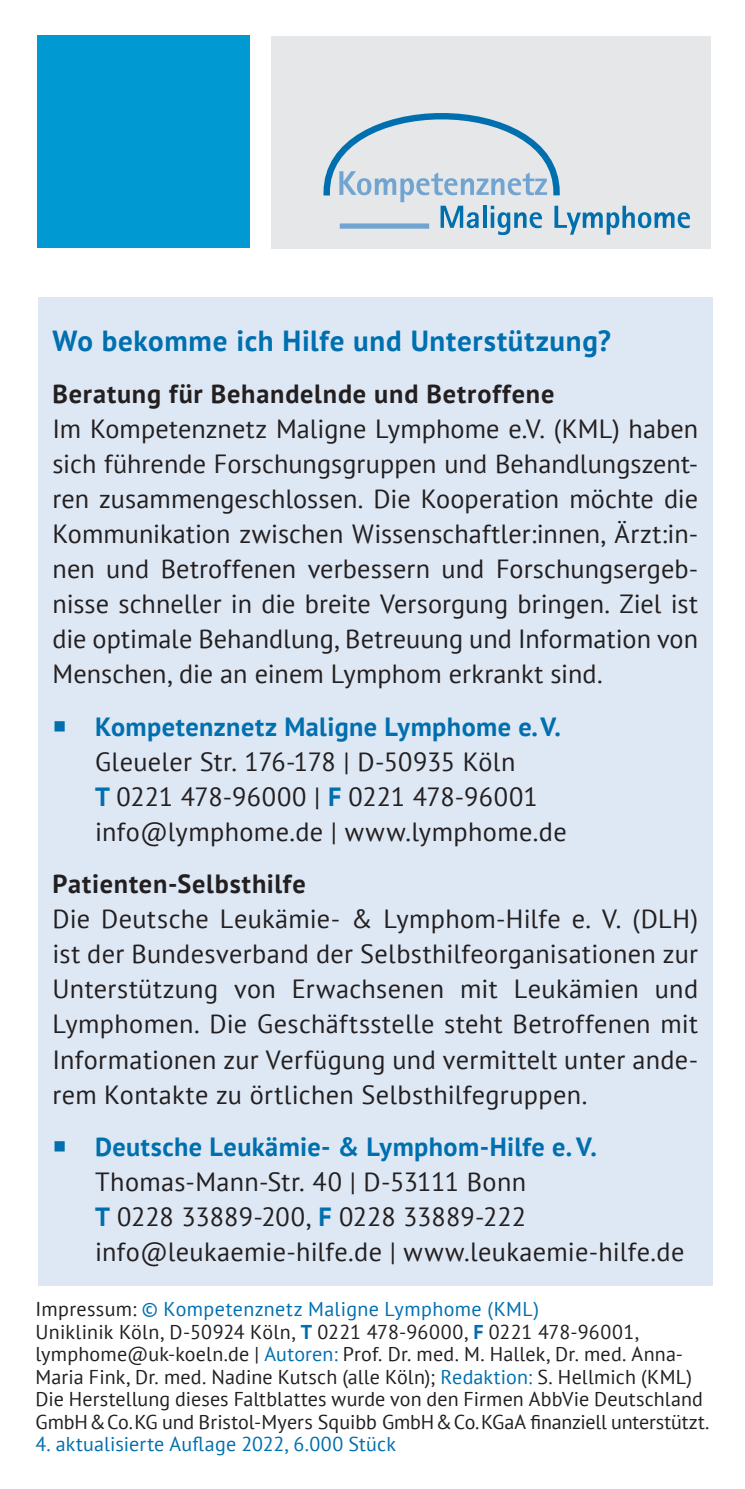
<style>
.page{position:relative;width:745px;height:1489px;background:#fff}
.page>*{position:absolute;margin:0;border:0;box-sizing:border-box;transform-origin:0 0}
.Überschriften_HIV-Fl{font:700 29px "PT Sans";letter-spacing:.025em;color:#006faf}
.Body_HIV-Flyer{font:26.25px/35px "PT Sans";letter-spacing:.01em;color:#231f20;text-align:justify}
.Aufzählung_HIV{font:26.25px/35px "PT Sans";letter-spacing:.01em;color:#231f20}
.Aufzählung_HIV-2{font:700 26.25px "PT Sans";letter-spacing:.015em;color:#006faf}
.Body_HIV-Flyer-2{font:700 26.25px "PT Sans";letter-spacing:.03em;color:#231f20}
.Body_HIV-Flyer-3{font:20px/22.5px "PT Sans";letter-spacing:.005em;color:#231f20}
.Body_HIV-Flyer-4{font:20px "PT Sans";letter-spacing:.015em;color:#006faf}
.s1{font-weight:700;color:#006faf}
.s2{color:#231f20}
.s3{color:#006faf}
</style>
<div class="page">
<div style="left:38px;top:298px;width:673px;height:987px;background:#dee8f4"></div>
<div style="left:37px;top:35px;width:213px;height:213px;background:#0099d1"></div>
<div style="left:271px;top:36px;width:439px;height:213px;background:#e6e7e9"></div>
<svg style="left:323px;top:113px;width:366px;height:122px"></svg>
<p class="Überschriften_HIV-Fl" style="left:52px;top:321px;width:559px">Wo bekomme ich Hilfe und Unterstützung?</p>
<p class="Body_HIV-Flyer-2" style="left:52px;top:376px;width:503px">Beratung für Behandelnde und Betroffene</p>
<p class="Body_HIV-Flyer" style="left:52px;top:411px;width:646px">Im Kompetenznetz Maligne Lymphome e.V. (KML) haben sich führende Forschungsgruppen und Behandlungszent&shy;ren zusammengeschlossen. Die Kooperation möchte die Kommunikation zwischen Wissenschaftler:innen, Ärzt:in&shy;nen und Betroffenen verbessern und Forschungsergeb&shy;nisse schneller in die breite Versorgung bringen. Ziel ist die optimale Behandlung, Betreuung und Information von Menschen, die an einem Lymphom erkrankt sind.</p>
<p class="Aufzählung_HIV-2" style="left:52px;top:709px;width:509px">○ Kompetenznetz Maligne Lymphome e.V.</p>
<p class="Aufzählung_HIV" style="left:95px;top:743px;width:444px">Gleueler Str. 176-178 | D-50935 Köln<br><span class="s1">T</span> 0221 478-96000 | <span class="s1">F</span> 0221 478-96001</p>
<p class="Aufzählung_HIV" style="left:95px;top:813px;width:473px">info@lymphome.de | www.lymphome.de</p>
<p class="Body_HIV-Flyer-2" style="left:52px;top:866px;width:254px">Patienten-Selbsthilfe</p>
<p class="Body_HIV-Flyer" style="left:52px;top:901px;width:646px">Die Deutsche Leukämie- &amp; Lymphom-Hilfe e. V. (DLH) ist der Bundesverband der Selbsthilfeorganisationen zur Unterstützung von Erwachsenen mit Leukämien und Lymphomen. Die Geschäftsstelle steht Betroffenen mit Informationen zur Verfügung und vermittelt unter ande&shy;rem Kontakte zu örtlichen Selbsthilfegruppen.</p>
<p class="Aufzählung_HIV-2" style="left:52px;top:1129px;width:545px">○ Deutsche Leukämie- &amp; Lymphom-Hilfe e.V.</p>
<p class="Aufzählung_HIV" style="left:95px;top:1163px;width:432px">Thomas-Mann-Str. 40 | D-53111 Bonn</p>
<p class="Aufzählung_HIV" style="left:95px;top:1198px;width:432px"><span class="s1">T</span> 0228 33889-200, <span class="s1">F</span> 0228 33889-222</p>
<p class="Aufzählung_HIV" style="left:95px;top:1233px;width:590px">info@leukaemie-hilfe.de | www.leukaemie-hilfe.de</p>
<p class="Body_HIV-Flyer-4" style="left:35px;top:1296px;width:504px"><span class="s2">Impressum:</span> © Kompetenznetz Maligne Lymphome (KML)</p>
<p class="Body_HIV-Flyer-3" style="left:35px;top:1319px;width:657px">Uniklinik Köln, D-50924 Köln, <span class="s1">T</span> 0221 478-96000, <span class="s1">F</span> 0221 478-96001, lymphome@uk-koeln.de | <span class="s3">Autoren:</span> Prof. Dr. med. M. Hallek, Dr. med. Anna-<br>Maria Fink, Dr. med. Nadine Kutsch (alle Köln); <span class="s3">Redaktion:</span> S. Hellmich (KML)</p>
<p class="Body_HIV-Flyer-3" style="left:35px;top:1387px;width:675px">Die Herstellung dieses Faltblattes wurde von den Firmen AbbVie Deutschland<br>GmbH&amp;Co.KG und Bristol-Myers Squibb GmbH&amp;Co.KGaA finanziell unterstützt.</p>
<p class="Body_HIV-Flyer-4" style="left:35px;top:1431px;width:362px">4. aktualisierte Auflage 2022, 6.000 Stück</p>
</div>
